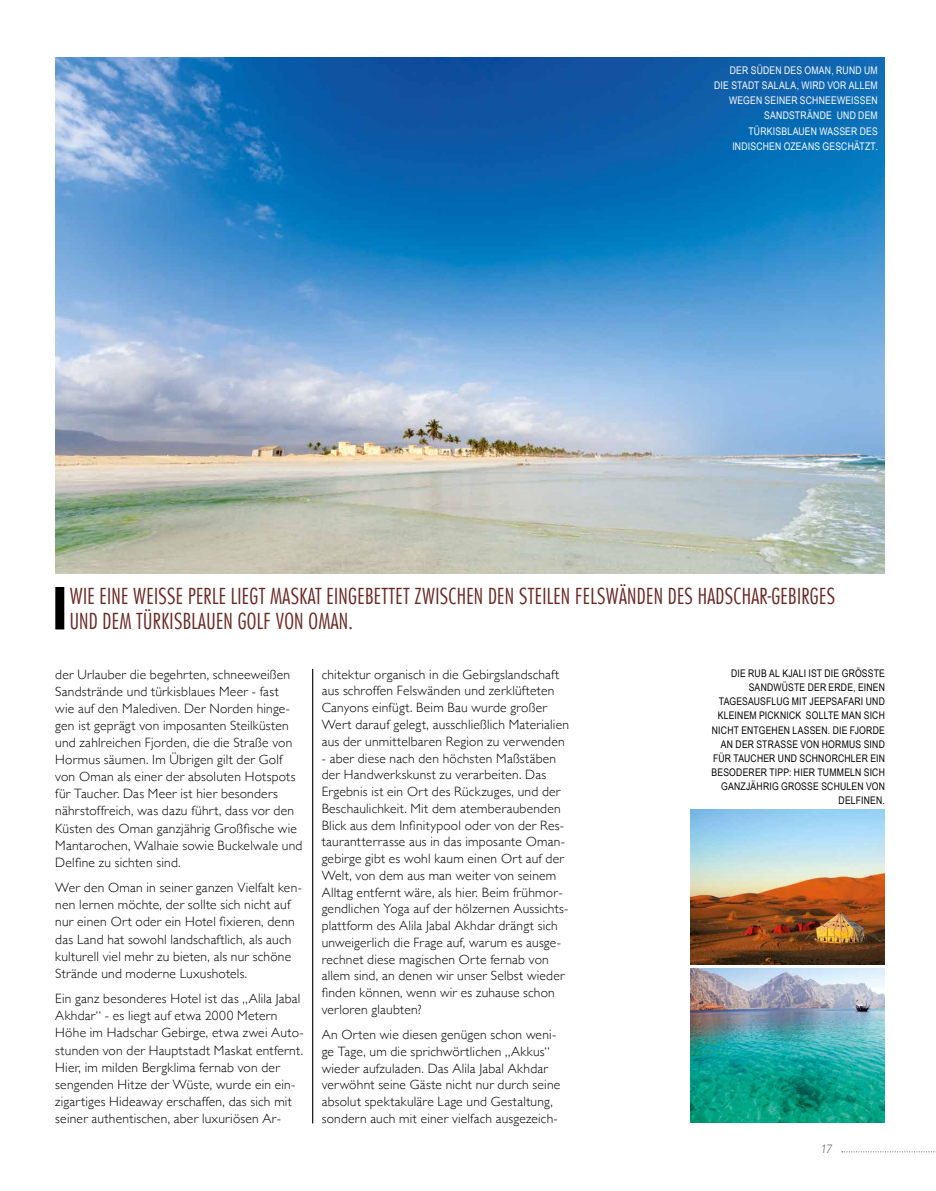
<style>
.page{position:relative;width:936px;height:1191px;background:#fff}
.page>*{position:absolute;margin:0;border:0;box-sizing:border-box;transform-origin:0 0}
.t1{font:300 condensed 21.6px/25.8px "Futura LT";letter-spacing:.015em;color:#6b2824}
.t2{font:300 13.5px/16.8px "Gill Sans";letter-spacing:.015em;color:#000}
.t3{font:italic 300 12px "Avenir LT";color:#706f6f}
.t4{font:10.5px/14.1px "Arial Narrow";letter-spacing:.02em;color:#000;text-align:right}
.t5{font:10.5px/15.3px "Arial Narrow";letter-spacing:.02em;color:#fff;text-align:right}
</style>
<div class="page">
<svg style="left:841px;top:1151px;width:95px;height:1px"></svg>
<img style="left:55px;top:57px;width:829px;height:516px">
<img style="left:690px;top:809px;width:194px;height:155px">
<img style="left:690px;top:968px;width:194px;height:155px">
<hr style="left:312px;top:669px;width:1px;height:454px;background:#000">
<div style="left:55px;top:587px;width:9px;height:42px;background:#000"></div>
<p class="t5" style="left:714px;top:62px;width:165px">DER SÜDEN DES OMAN, RUND UM<br>DIE STADT SALALA, WIRD VOR ALLEM<br>WEGEN SEINER SCHNEEWEISSEN<br>SANDSTRÄNDE UND DEM<br>TÜRKISBLAUEN WASSER DES<br>INDISCHEN OZEANS GESCHÄTZT.</p>
<h1 class="t1" style="left:70px;top:582px;width:766px">WIE EINE WEISSE PERLE LIEGT MASKAT EINGEBETTET ZWISCHEN DEN STEILEN FELSWÄNDEN DES HADSCHAR-GEBIRGES<br>UND DEM TÜRKISBLAUEN GOLF VON OMAN.</h1>
<p class="t2" style="left:55px;top:665px;width:249px">der Urlauber die begehrten, schneeweißen Sandstrände und türkisblaues Meer - fast<br>wie auf den Malediven. Der Norden hinge&shy;gen ist geprägt von imposanten Steilküsten und zahlreichen Fjorden, die die Straße von Hormus säumen. Im Übrigen gilt der Golf von Oman als einer der absoluten Hotspots für Taucher. Das Meer ist hier besonders nährstoffreich, was dazu führt, dass vor den Küsten des Oman ganzjährig Großfische wie Mantarochen, Walhaie sowie Buckelwale und Delfine zu sichten sind.</p>
<p class="t2" style="left:55px;top:878px;width:248px">Wer den Oman in seiner ganzen Vielfalt ken&shy;nen lernen möchte, der sollte sich nicht auf nur einen Ort oder ein Hotel fixieren, denn das Land hat sowohl landschaftlich, als auch kulturell viel mehr zu bieten, als nur schöne Strände und moderne Luxushotels.</p>
<p class="t2" style="left:55px;top:989px;width:250px">Ein ganz besonderes Hotel ist das „Alila Jabal Akhdar“ - es liegt auf etwa 2000 Metern Höhe im Hadschar Gebirge, etwa zwei Auto&shy;stunden von der Hauptstadt Maskat entfernt.<br>Hier, im milden Bergklima fernab von der sengenden Hitze der Wüste, wurde ein ein&shy;zigartiges Hideaway erschaffen, das sich mit seiner authentischen, aber luxuriösen Ar-</p>
<p class="t2" style="left:322px;top:665px;width:249px">chitektur organisch in die Gebirgslandschaft aus schroffen Felswänden und zerklüfteten Canyons einfügt. Beim Bau wurde großer Wert darauf gelegt, ausschließlich Materialien aus der unmittelbaren Region zu verwenden</p>
<p class="t2" style="left:322px;top:749px;width:248px">- aber diese nach den höchsten Maßstäben der Handwerkskunst zu verarbeiten. Das Ergebnis ist ein Ort des Rückzuges, und der Beschaulichkeit. Mit dem atemberaubenden Blick aus dem Infinitypool oder von der Res&shy;taurantterrasse aus in das imposante Oman&shy;gebirge gibt es wohl kaum einen Ort auf der Welt, von dem aus man weiter von seinem Alltag entfernt wäre, als hier. Beim frühmor&shy;gendlichen Yoga auf der hölzernen Aussichts&shy;plattform des Alila Jabal Akhdar drängt sich unweigerlich die Frage auf, warum es ausge&shy;rechnet diese magischen Orte fernab von allem sind, an denen wir unser Selbst wieder finden können, wenn wir es zuhause schon verloren glaubten?</p>
<p class="t2" style="left:322px;top:1025px;width:240px">An Orten wie diesen genügen schon weni&shy;ge Tage, um die sprichwörtlichen „Akkus“ wieder aufzuladen. Das Alila Jabal Akhdar verwöhnt seine Gäste nicht nur durch seine absolut spektakuläre Lage und Gestaltung, sondern auch mit einer vielfach ausgezeich-</p>
<p class="t4" style="left:711px;top:666px;width:175px">DIE RUB AL KJALI IST DIE GRÖSSTE<br>SANDWÜSTE DER ERDE, EINEN<br>TAGESAUSFLUG MIT JEEPSAFARI UND<br>KLEINEM PICKNICK SOLLTE MAN SICH<br>NICHT ENTGEHEN LASSEN. DIE FJORDE<br>AN DER STRASSE VON HORMUS SIND<br>FÜR TAUCHER UND SCHNORCHLER EIN<br>BESODERER TIPP: HIER TUMMELN SICH<br>GANZJÄHRIG GROSSE SCHULEN VON<br>DELFINEN.</p>
<p class="t3" style="left:820px;top:1142px;width:13px">17</p>
</div>
